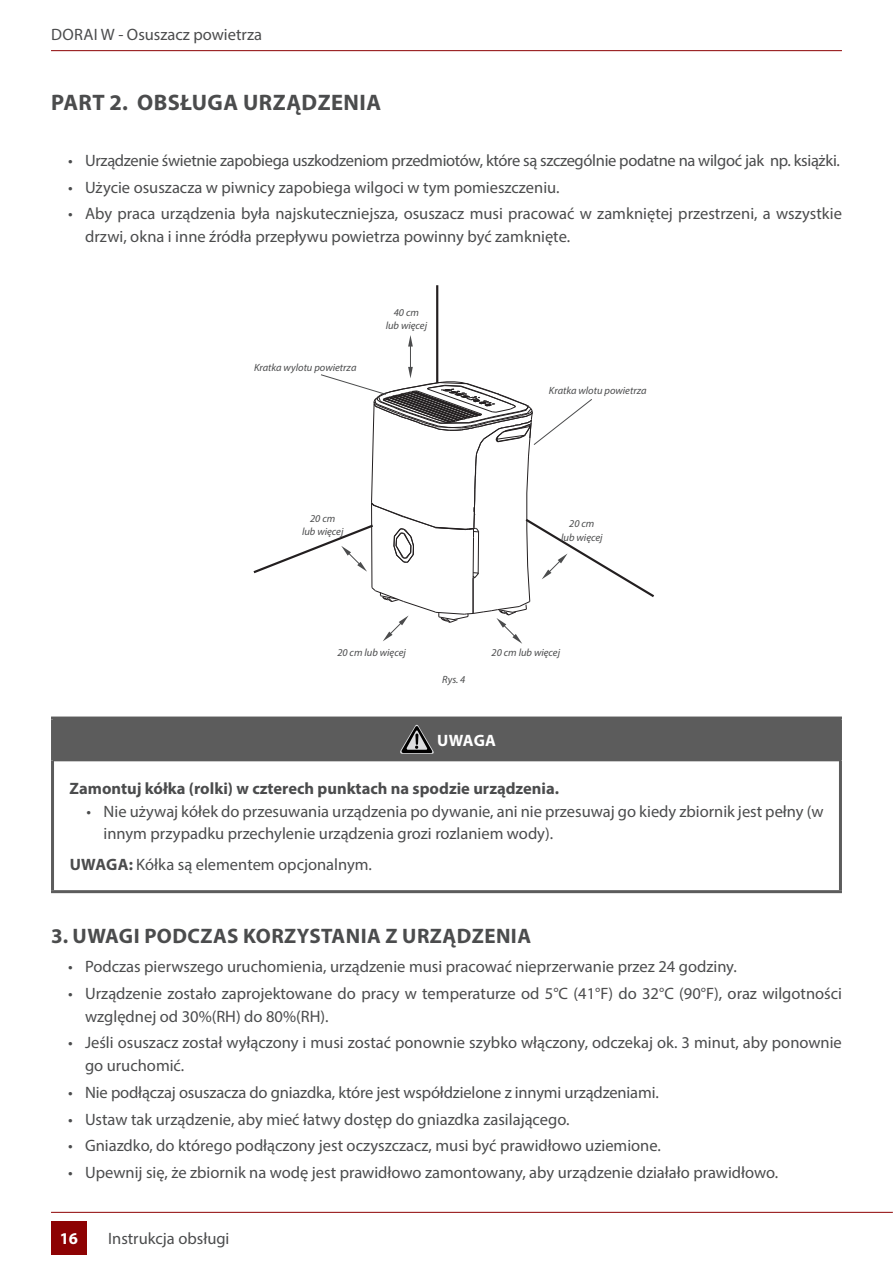
<style>
.page{position:relative;width:893px;height:1263px;background:#fff}
.page>*{position:absolute;margin:0;border:0;box-sizing:border-box;transform-origin:0 0}
.t1{font:700 22.5px "Myriad Pro";letter-spacing:.02em;color:#4b4c4d}
.t2{font:700 21px "Myriad Pro";letter-spacing:.02em;color:#4b4c4d}
.t3{font:16.5px/22.5px "Myriad Pro";color:#4b4c4d}
.t4{font:16.5px "Myriad Pro";letter-spacing:-.02em;color:#4b4c4d}
.t5{font:700 16.5px "Myriad Pro";color:#4b4c4d}
.t6{font:700 16.5px "Myriad Pro";color:#fff}
.t7{font:italic 10.5px/13.5px "Myriad Pro";color:#4b4c4d;text-align:center}
.s1{font-weight:700}
</style>
<div class="page">
<hr style="left:51px;top:1212px;width:842px;height:1px;background:#8d0203">
<div style="left:51px;top:1221px;width:36px;height:33px;background:#8d0203"></div>
<hr style="left:51px;top:50px;width:791px;height:1px;background:#8d0203">
<hr style="left:436px;top:285px;width:2px;height:98px;background:#231f20">
<svg style="left:253px;top:335px;width:401px;height:309px"></svg>
<div style="left:53px;top:718px;width:787px;height:42px;background:#5c5c5c"></div>
<hr style="left:51px;top:716px;width:791px;height:3px;background:#5c5c5c">
<hr style="left:51px;top:719px;width:3px;height:41px;background:#5c5c5c">
<hr style="left:839px;top:719px;width:3px;height:41px;background:#5c5c5c">
<hr style="left:51px;top:760px;width:3px;height:130px;background:#5c5c5c">
<hr style="left:839px;top:760px;width:3px;height:130px;background:#5c5c5c">
<hr style="left:51px;top:890px;width:791px;height:3px;background:#5c5c5c">
<hr style="left:54px;top:760px;width:785px;height:1px;background:#5c5c5c">
<svg style="left:400px;top:724px;width:34px;height:30px"></svg>
<p class="t3" style="left:51px;top:23px;width:212px">DORAI W - Osuszacz powietrza</p>
<h1 class="t1" style="left:51px;top:88px;width:331px">PART 2. OBSŁUGA URZĄDZENIA</h1>
<p class="t4" style="left:68px;top:150px;width:773px">• Urządzenie świetnie zapobiega uszkodzeniom przedmiotów, które są szczególnie podatne na wilgoć jak np. książki.</p>
<p class="t3" style="left:68px;top:176px;width:493px">• Użycie osuszacza w piwnicy zapobiega wilgoci w tym pomieszczeniu.</p>
<p class="t3" style="left:85px;top:202px;width:758px;text-indent:-17px">• Aby praca urządzenia była najskuteczniejsza, osuszacz musi pracować w zamkniętej przestrzeni, a wszystkie drzwi, okna i inne źródła przepływu powietrza powinny być zamknięte.</p>
<p class="t7" style="left:254px;top:361px;width:104px">Kratka wylotu powietrza</p>
<p class="t7" style="left:386px;top:305px;width:43px">40 cm<br>lub więcej</p>
<p class="t7" style="left:549px;top:384px;width:99px">Kratka wlotu powietrza</p>
<p class="t7" style="left:302px;top:511px;width:43px">20 cm<br>lub więcej</p>
<p class="t7" style="left:561px;top:517px;width:43px">20 cm<br>lub więcej</p>
<p class="t7" style="left:337px;top:646px;width:70px">20 cm lub więcej</p>
<p class="t7" style="left:442px;top:672px;width:25px">Rys. 4</p>
<p class="t7" style="left:492px;top:646px;width:70px">20 cm lub więcej</p>
<p class="t6" style="left:437px;top:730px;width:60px">UWAGA</p>
<p class="t5" style="left:70px;top:778px;width:491px">Zamontuj kółka (rolki) w czterech punktach na spodzie urządzenia.</p>
<p class="t3" style="left:104px;top:800px;width:721px;text-indent:-17px">• Nie używaj kółek do przesuwania urządzenia po dywanie, ani nie przesuwaj go kiedy zbiornik jest pełny (w innym przypadku przechylenie urządzenia grozi rozlaniem wody).</p>
<p class="t3" style="left:70px;top:853px;width:304px"><span class="s1">UWAGA:</span> Kółka są elementem opcjonalnym.</p>
<p class="t2" style="left:51px;top:922px;width:482px">3. UWAGI PODCZAS KORZYSTANIA Z URZĄDZENIA</p>
<p class="t3" style="left:68px;top:955px;width:670px">• Podczas pierwszego uruchomienia, urządzenie musi pracować nieprzerwanie przez 24 godziny.</p>
<p class="t3" style="left:85px;top:982px;width:758px;text-indent:-17px">• Urządzenie zostało zaprojektowane do pracy w temperaturze od 5°C (41°F) do 32°C (90°F), oraz wilgotności względnej od 30%(RH) do 80%(RH).</p>
<p class="t3" style="left:85px;top:1031px;width:758px;text-indent:-17px">• Jeśli osuszacz został wyłączony i musi zostać ponownie szybko włączony, odczekaj ok. 3 minut, aby ponownie go uruchomić.</p>
<p class="t3" style="left:68px;top:1081px;width:592px">• Nie podłączaj osuszacza do gniazdka, które jest współdzielone z innymi urządzeniami.</p>
<p class="t3" style="left:68px;top:1107px;width:503px">• Ustaw tak urządzenie, aby mieć łatwy dostęp do gniazdka zasilającego.</p>
<p class="t3" style="left:68px;top:1134px;width:594px">• Gniazdko, do którego podłączony jest oczyszczacz, musi być prawidłowo uziemione.</p>
<p class="t3" style="left:68px;top:1161px;width:712px">• Upewnij się, że zbiornik na wodę jest prawidłowo zamontowany, aby urządzenie działało prawidłowo.</p>
<p class="t6" style="left:60px;top:1228px;width:20px">16</p>
<p class="t3" style="left:108px;top:1227px;width:123px">Instrukcja obsługi</p>
</div>
